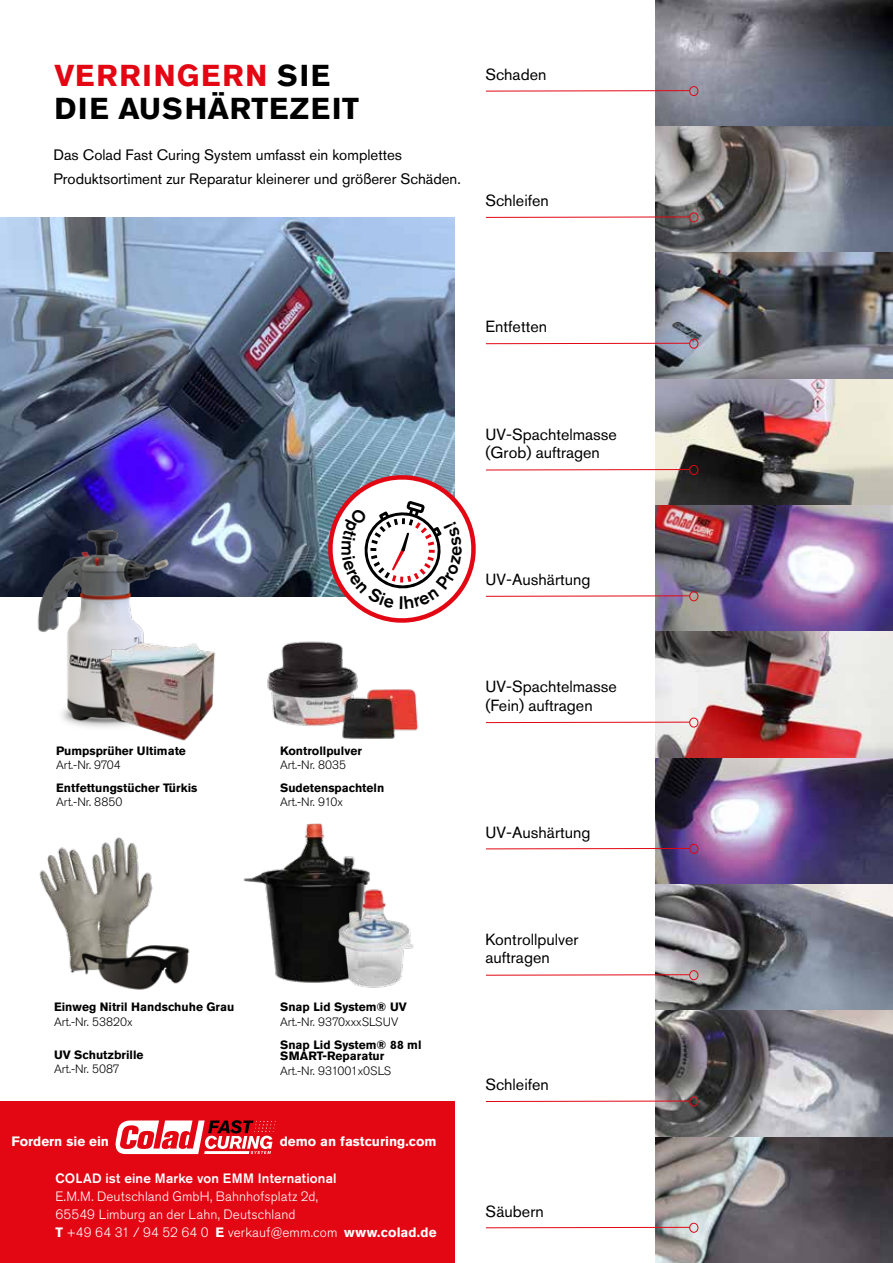
<style>
.page{position:relative;width:893px;height:1263px;background:#fff}
.page>*{position:absolute;margin:0;border:0;box-sizing:border-box;transform-origin:0 0}
.t1{font:700 30px/33px "Akzidenz Grotesk Pro";letter-spacing:.06em;color:#000}
.t2{font:16.05px/18.3px "Akzidenz Grotesk Pro";color:#000}
.t3{font:15px/24px "Akzidenz Grotesk Pro";color:#000}
.t4{font:300 13.5px/18px "Akzidenz Grotesk Pro";letter-spacing:.005em;color:#fff}
.t5{font:500 13.5px "Akzidenz Grotesk Pro";letter-spacing:.01em;color:#fff}
.t6{font:700 13.5px "Akzidenz Grotesk Pro";color:#fff}
.t7{font:700 12px/11.4px "Akzidenz Grotesk Pro";color:#000}
.t8{font:300 12px "Akzidenz Grotesk Pro";color:#000}
.s1{color:#e30613}
.s2{font-weight:700}
</style>
<div class="page">
<div style="left:0;top:1101px;width:454px;height:162px;background:#e30613"></div>
<img style="left:0;top:217px;width:454px;height:379px">
<img style="left:656px;top:0;width:237px;height:1263px">
<svg style="left:486px;top:90px;width:203px;height:2px"></svg>
<div style="left:689px;top:86px;width:9px;height:10px;border:1px solid #e30613;border-radius:50%"></div>
<svg style="left:485px;top:216px;width:204px;height:2px"></svg>
<div style="left:689px;top:212px;width:9px;height:10px;border:1px solid #e30613;border-radius:50%"></div>
<svg style="left:485px;top:342px;width:204px;height:2px"></svg>
<div style="left:689px;top:339px;width:9px;height:10px;border:1px solid #e30613;border-radius:50%"></div>
<div style="left:689px;top:465px;width:9px;height:10px;border:1px solid #e30613;border-radius:50%"></div>
<div style="left:689px;top:591px;width:9px;height:10px;border:1px solid #e30613;border-radius:50%"></div>
<svg style="left:485px;top:721px;width:204px;height:2px"></svg>
<div style="left:689px;top:718px;width:9px;height:9px;border:1px solid #e30613;border-radius:50%"></div>
<svg style="left:486px;top:848px;width:203px;height:2px"></svg>
<div style="left:689px;top:844px;width:9px;height:10px;border:1px solid #e30613;border-radius:50%"></div>
<svg style="left:486px;top:974px;width:203px;height:2px"></svg>
<div style="left:689px;top:970px;width:9px;height:10px;border:1px solid #e30613;border-radius:50%"></div>
<svg style="left:485px;top:1100px;width:204px;height:2px"></svg>
<div style="left:689px;top:1096px;width:9px;height:10px;border:1px solid #e30613;border-radius:50%"></div>
<svg style="left:485px;top:1226px;width:204px;height:2px"></svg>
<div style="left:689px;top:1223px;width:9px;height:10px;border:1px solid #e30613;border-radius:50%"></div>
<img style="left:25px;top:525px;width:154px;height:201px">
<img style="left:84px;top:633px;width:132px;height:108px">
<img style="left:267px;top:641px;width:91px;height:85px">
<img style="left:39px;top:837px;width:114px;height:136px">
<img style="left:243px;top:823px;width:127px;height:160px">
<img style="left:313px;top:687px;width:106px;height:52px">
<img style="left:315px;top:883px;width:99px;height:105px">
<img style="left:72px;top:934px;width:118px;height:56px">
<svg style="left:116px;top:1120px;width:160px;height:34px"></svg>
<svg style="left:324px;top:469px;width:367px;height:156px"></svg>
<h1 class="t1" style="left:55px;top:59px;width:306px"><span class="s1">VERRINGERN</span> SIE<br>DIE AUSHÄRTEZEIT</h1>
<h2 class="t2" style="left:486px;top:65px;width:62px">Schaden</h2>
<p class="t3" style="left:54px;top:143px;width:409px">Das Colad Fast Curing System umfasst ein komplettes<br>Produktsortiment zur Reparatur kleinerer und größerer Schäden.</p>
<h2 class="t2" style="left:486px;top:191px;width:65px">Schleifen</h2>
<p class="t7" style="left:56px;top:745px;width:131px">Pumpsprüher Ultimate</p>
<p class="t8" style="left:56px;top:757px;width:66px">Art.-Nr. 9704</p>
<p class="t7" style="left:56px;top:782px;width:143px">Entfettungstücher Türkis</p>
<p class="t8" style="left:56px;top:794px;width:68px">Art.-Nr. 8850</p>
<p class="t7" style="left:280px;top:745px;width:83px">Kontrollpulver</p>
<p class="t8" style="left:280px;top:757px;width:68px">Art.-Nr. 8035</p>
<p class="t7" style="left:280px;top:782px;width:106px">Sudetenspachteln</p>
<p class="t8" style="left:280px;top:794px;width:64px">Art.-Nr. 910x</p>
<p class="t7" style="left:54px;top:1001px;width:182px">Einweg Nitril Handschuhe Grau</p>
<p class="t8" style="left:54px;top:1014px;width:80px">Art.-Nr. 53820x</p>
<p class="t7" style="left:54px;top:1049px;width:91px">UV Schutzbrille</p>
<p class="t8" style="left:54px;top:1061px;width:67px">Art.-Nr. 5087</p>
<p class="t7" style="left:280px;top:1001px;width:128px">Snap Lid System® UV</p>
<p class="t8" style="left:280px;top:1014px;width:120px">Art.-Nr. 9370xxxSLSUV</p>
<p class="t7" style="left:280px;top:1039px;width:143px">Snap Lid System® 88 ml<br>SMART-Reparatur</p>
<p class="t8" style="left:280px;top:1063px;width:112px">Art.-Nr. 931001x0SLS</p>
<p class="t6" style="left:12px;top:1133px;width:99px">Fordern sie ein</p>
<p class="t6" style="left:280px;top:1133px;width:158px">demo an fastcuring.com</p>
<p class="t5" style="left:55px;top:1170px;width:283px">COLAD ist eine Marke von EMM International</p>
<p class="t4" style="left:55px;top:1187px;width:383px">E.M.M. Deutschland GmbH, Bahnhofsplatz 2d,<br>65549 Limburg an der Lahn, Deutschland<br><span class="s2">T</span> +49 64 31 / 94 52 64 0 <span class="s2">E</span> verkauf@emm.com <span class="s2">www.colad.de</span></p>
<h2 class="t2" style="left:486px;top:318px;width:63px">Entfetten</h2>
<h2 class="t2" style="left:486px;top:425px;width:133px">UV-Spachtelmasse (Grob) auftragen</h2>
<h2 class="t2" style="left:486px;top:570px;width:106px">UV-Aushärtung</h2>
<h2 class="t2" style="left:486px;top:677px;width:133px">UV-Spachtelmasse (Fein) auftragen</h2>
<h2 class="t2" style="left:486px;top:823px;width:106px">UV-Aushärtung</h2>
<h2 class="t2" style="left:486px;top:930px;width:94px">Kontrollpulver auftragen</h2>
<h2 class="t2" style="left:486px;top:1075px;width:65px">Schleifen</h2>
<h2 class="t2" style="left:486px;top:1202px;width:60px">Säubern</h2>
</div>
